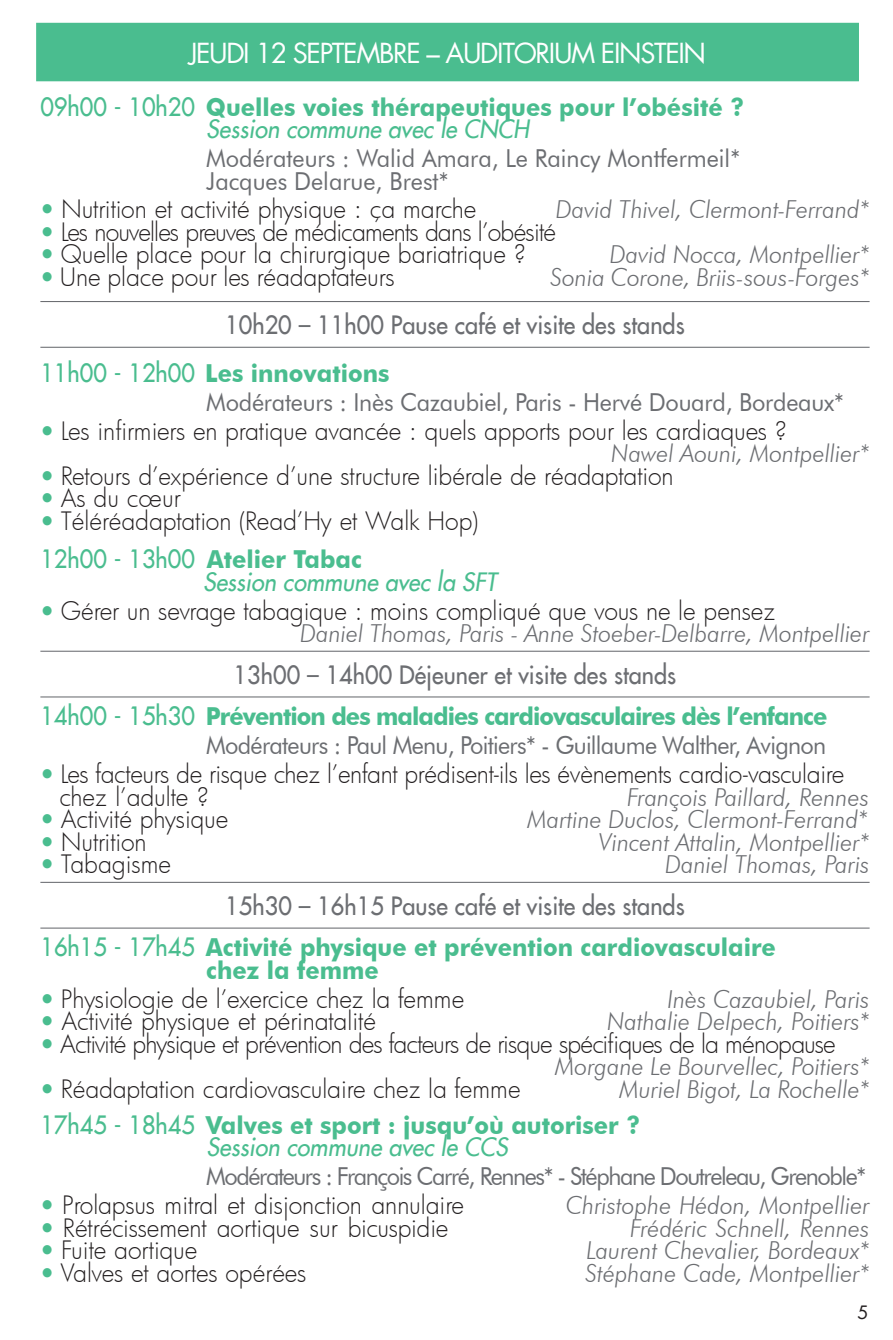
<style>
.page{position:relative;width:893px;height:1340px;background:#fff}
.page>*{position:absolute;margin:0;border:0;box-sizing:border-box;transform-origin:0 0}
.t1{font:27px "Futura LT";letter-spacing:-.05em;color:#fff}
.t2{font:300 24.75px/22.5px "Futura";letter-spacing:-.01em;color:#231f20}
.t3{font:italic 300 24.75px "Futura BT";color:#6c6e72;scale:.95 1}
.t4{font:700 24.75px/22.5px "Futura BT";color:#4abd8f;scale:.95 1}
.t5{font:300 24.75px "Futura";letter-spacing:-.035em;color:#231f20}
.t6{font:24.75px/28.8px "Futura BT";letter-spacing:-.03em;color:#6c6e72;text-align:right;scale:.95 1}
.t7{font:24.75px "Futura LT";color:#6c6e72;scale:.95 1}
.t8{font:24.75px/28.8px "Futura BT";letter-spacing:-.01em;color:#6c6e72;scale:.95 1}
.t9{font:italic 24.75px "Futura LT";color:#4abd8f;scale:.95 1}
.t10{font:24.75px/22.5px "Futura BT";color:#6c6e72;scale:.95 1}
.t11{font:24.75px "Futura BT";letter-spacing:-.06em;color:#6c6e72;scale:.95 1}
.t12{font:18px "Futura LT";color:#231f20}
.s1{font-family:"Futura LT";font-weight:400}
.s2{font-style:inherit}
.s3{font-family:"Futura LT";font-weight:400;color:#4abd8f}
.s4{font-family:"Futura LT";color:#4abd8f}
.s5{font-weight:700;color:#4abd8f}
.s6{font-weight:300;font-style:italic;color:#6c6e72}
</style>
<div class="page">
<hr style="left:40px;top:301px;width:830px;height:1px;background:#6c6e72">
<hr style="left:40px;top:347px;width:830px;height:1px;background:#6c6e72">
<hr style="left:40px;top:650px;width:830px;height:1px;background:#6c6e72">
<hr style="left:40px;top:696px;width:830px;height:1px;background:#6c6e72">
<hr style="left:40px;top:881px;width:830px;height:1px;background:#6c6e72">
<hr style="left:40px;top:927px;width:830px;height:1px;background:#6c6e72">
<div style="left:36px;top:23px;width:823px;height:58px;background:#4abd8f"></div>
<p class="t1" style="left:189px;top:36px;width:519px">JEUDI 12 SEPTEMBRE – AUDITORIUM EINSTEIN</p>
<p class="t4" style="left:40px;top:95px;width:742px"><span class="s1">09h00 - 10h20</span> Quelles voies thérapeutiques pour l’obésité ?</p>
<p class="t9" style="left:206px;top:113px;width:341px"><span class="s2">S</span>ession commune avec le CNCH</p>
<p class="t10" style="left:206px;top:147px;width:563px">Modérateurs : Walid Amara, Le Raincy Montfermeil*<br>Jacques Delarue, Brest*</p>
<p class="t2" style="left:40px;top:198px;width:438px"><span class="s3">•</span> Nutrition et activité physique : ça marche</p>
<p class="t3" style="left:556px;top:195px;width:332px">David Thivel, Clermont-Ferrand*</p>
<p class="t5" style="left:40px;top:215px;width:517px"><span class="s3">•</span> Les nouvelles preuves de médicaments dans l’obésité</p>
<p class="t2" style="left:40px;top:243px;width:487px"><span class="s3">•</span> Quelle place pour la chirurgique bariatrique ?</p>
<p class="t3" style="left:610px;top:240px;width:275px">David Nocca, Montpellier*</p>
<p class="t2" style="left:40px;top:265px;width:356px"><span class="s3">•</span> Une place pour les réadaptateurs</p>
<p class="t3" style="left:550px;top:262px;width:337px">Sonia Corone, Briis-sous-Forges*</p>
<p class="t7" style="left:225px;top:309px;width:485px">10h20 – 11h00 Pause café et visite des stands</p>
<p class="t8" style="left:206px;top:358px;width:672px;text-indent:-166px"><span class="s4">11h00 - 12h00</span> <span class="s5">Les innovations<br></span>Modérateurs : Inès Cazaubiel, Paris - Hervé Douard, Bordeaux*</p>
<p class="t2" style="left:40px;top:419px;width:748px"><span class="s3">•</span> Les infirmiers en pratique avancée : quels apports pour les cardiaques ?</p>
<p class="t3" style="left:611px;top:438px;width:273px">Nawel Aouni, Montpellier*</p>
<p class="t2" style="left:40px;top:464px;width:635px"><span class="s3">•</span> Retours d’expérience d’une structure libérale de réadaptation</p>
<p class="t2" style="left:40px;top:486px;width:142px"><span class="s3">•</span> As du cœur</p>
<p class="t2" style="left:40px;top:509px;width:440px"><span class="s3">•</span> Téléréadaptation (Read’Hy et Walk Hop)</p>
<p class="t4" style="left:40px;top:548px;width:340px"><span class="s1">12h00 - 13h00</span> Atelier Tabac</p>
<p class="t9" style="left:203px;top:566px;width:310px">Session commune avec la SFT</p>
<p class="t2" style="left:40px;top:598px;width:737px"><span class="s3">•</span> Gérer un sevrage tabagique : moins compliqué que vous ne le pensez</p>
<p class="t3" style="left:300px;top:618px;width:601px">Daniel Thomas, Paris - Anne Stoeber-Delbarre, Montpellier</p>
<p class="t7" style="left:234px;top:658px;width:467px">13h00 – 14h00 Déjeuner et visite des stands</p>
<p class="t6" style="left:40px;top:702px;width:830px"><span class="s4">14h00 - 15h30</span> <span class="s5">Prévention des maladies cardiovasculaires dès l’enfance<br></span>Modérateurs : Paul Menu, Poitiers* - Guillaume Walther, Avignon</p>
<p class="t2" style="left:60px;top:762px;width:786px;text-indent:-19px"><span class="s3">•</span> Les facteurs de risque chez l’enfant prédisent-ils les évènements cardio-vasculaire chez l’adulte ?</p>
<p class="t3" style="left:627px;top:781px;width:256px">François Paillard, Rennes</p>
<p class="t2" style="left:40px;top:807px;width:189px"><span class="s3">•</span> Activité physique</p>
<p class="t3" style="left:527px;top:804px;width:360px">Martine Duclos, Clermont-Ferrand*</p>
<p class="t2" style="left:40px;top:829px;width:108px"><span class="s3">•</span> Nutrition</p>
<p class="t3" style="left:599px;top:826px;width:286px">Vincent Attalin, Montpellier*</p>
<p class="t2" style="left:40px;top:852px;width:132px"><span class="s3">•</span> Tabagisme</p>
<p class="t3" style="left:665px;top:849px;width:217px">Daniel Thomas, Paris</p>
<p class="t7" style="left:225px;top:889px;width:485px">15h30 – 16h15 Pause café et visite des stands</p>
<p class="t4" style="left:206px;top:936px;width:601px;text-indent:-166px"><span class="s1">16h15 - 17h45</span> Activité physique et prévention cardiovasculaire chez la femme</p>
<p class="t2" style="left:40px;top:987px;width:425px"><span class="s3">•</span> Physiologie de l’exercice chez la femme</p>
<p class="t3" style="left:667px;top:984px;width:214px">Inès Cazaubiel, Paris</p>
<p class="t2" style="left:40px;top:1009px;width:337px"><span class="s3">•</span> Activité physique et périnatalité</p>
<p class="t3" style="left:607px;top:1006px;width:278px">Nathalie Delpech, Poitiers*</p>
<p class="t5" style="left:40px;top:1027px;width:797px"><span class="s3">•</span> Activité physique et prévention des facteurs de risque spécifiques de la ménopause</p>
<p class="t3" style="left:555px;top:1051px;width:333px">Morgane Le Bourvellec, Poitiers*</p>
<p class="t2" style="left:40px;top:1077px;width:482px"><span class="s3">•</span> Réadaptation cardiovasculaire chez la femme</p>
<p class="t4" style="left:40px;top:1070px;width:874px;line-height:36px;text-indent:579px"><span class="s6">Muriel Bigot, La Rochelle*<br></span><span class="s1">17h45 - 18h45</span> Valves et sport : jusqu’où autoriser ?</p>
<p class="t9" style="left:207px;top:1131px;width:318px">Session commune avec le CCS</p>
<p class="t11" style="left:206px;top:1161px;width:696px">Modérateurs : François Carré, Rennes* - Stéphane Doutreleau, Grenoble*</p>
<p class="t2" style="left:40px;top:1193px;width:425px"><span class="s3">•</span> Prolapsus mitral et disjonction annulaire</p>
<p class="t3" style="left:566px;top:1190px;width:321px">Christophe Hédon, Montpellier</p>
<p class="t2" style="left:40px;top:1215px;width:410px"><span class="s3">•</span> Rétrécissement aortique sur bicuspidie</p>
<p class="t3" style="left:630px;top:1212px;width:254px">Frédéric Schnell, Rennes</p>
<p class="t2" style="left:40px;top:1238px;width:158px"><span class="s3">•</span> Fuite aortique</p>
<p class="t3" style="left:586px;top:1235px;width:299px">Laurent Chevalier, Bordeaux*</p>
<p class="t2" style="left:40px;top:1260px;width:268px"><span class="s3">•</span> Valves et aortes opérées</p>
<p class="t3" style="left:586px;top:1257px;width:300px">Stéphane Cade, Montpellier*</p>
<p class="t12" style="left:857px;top:1301px;width:13px">5</p>
</div>
